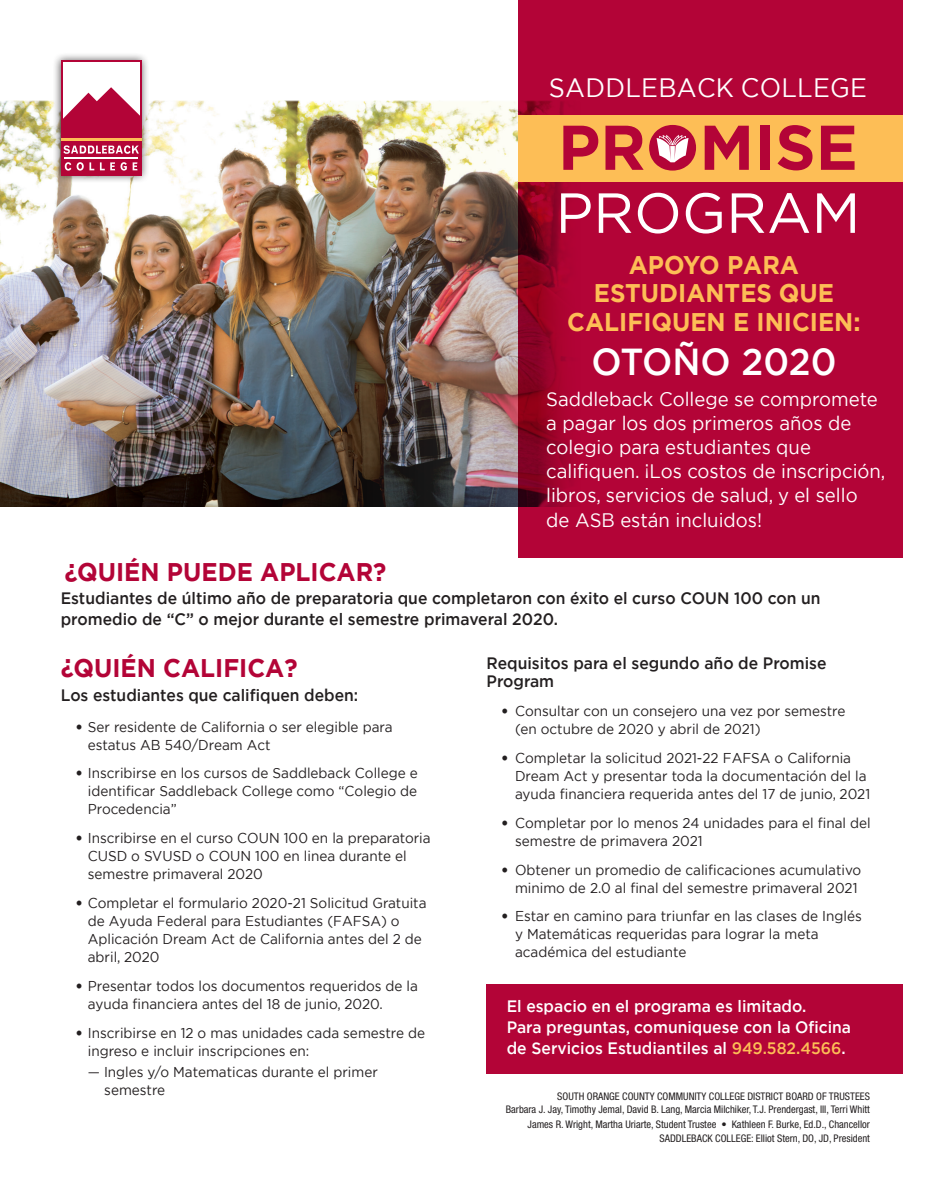
<style>
.page{position:relative;width:932px;height:1202px;background:#fff}
.page>*{position:absolute;margin:0;border:0;box-sizing:border-box;transform-origin:0 0}
.t1{font:700 63px "Gotham";color:#b30437}
.t2{font:56.4px "Gotham";color:#fff}
.t3{font:500 37.5px "Gotham";color:#fff;scale:.95 1}
.t4{font:26.55px "Gotham";letter-spacing:.01em;color:#fff;scale:.95 1}
.t5{font:700 25.5px/28.5px "Gotham";color:#fdbe56;text-align:center;scale:.95 1}
.t6{font:700 25.5px "Gotham";color:#b30437;scale:.95 1}
.t7{font:19.5px/24.3px "Gotham";color:#fff;scale:.95 1}
.t8{font:500 16.5px/18px "Gotham";color:#231f20;scale:.95 1}
.t9{font:500 16.5px/21px "Gotham";color:#fff;scale:.95 1}
.t10{font:14.25px/18px "Gotham";color:#231f20;scale:.95 1}
.t11{font:condensed 10.5px "Helvetica Neue";color:#231f20}
.s1{font-family:"Frutiger";font-weight:900}
.s2{color:#fdbe56}
</style>
<div class="page">
<img style="left:0;top:100px;width:518px;height:407px">
<div style="left:52px;top:52px;width:98px;height:131px;background:#231f20;opacity:.75"></div>
<div style="left:61px;top:60px;width:80px;height:115px;background:#b30437"></div>
<div style="left:63px;top:62px;width:76px;height:77px;background:#fff"></div>
<svg style="left:63px;top:87px;width:77px;height:51px"></svg>
<svg style="left:63px;top:145px;width:76px;height:9px"></svg>
<svg style="left:65px;top:162px;width:6px;height:9px"></svg>
<svg style="left:77px;top:162px;width:17px;height:9px"></svg>
<svg style="left:100px;top:162px;width:27px;height:9px"></svg>
<svg style="left:133px;top:162px;width:4px;height:8px"></svg>
<hr style="left:64px;top:157px;width:74px;height:1px;background:#fff">
<hr style="left:61px;top:138px;width:80px;height:3px;background:#fdbe56">
<div style="left:486px;top:984px;width:416px;height:90px;background:#b30437"></div>
<div style="left:518px;top:0;width:384px;height:558px;background:#b30437"></div>
<div style="left:518px;top:115px;width:384px;height:66px;background:#fdbe56"></div>
<svg style="left:656px;top:132px;width:33px;height:32px"></svg>
<svg style="left:656px;top:135px;width:32px;height:27px"></svg>
<p class="t4" style="left:549px;top:71px;width:336px">SADDLEBACK COLLEGE</p>
<p class="t1" style="left:558px;top:106px;width:301px">PROMISE</p>
<p class="t2" style="left:555px;top:177px;width:306px">PROGRAM</p>
<p class="t5" style="left:567px;top:250px;width:310px">APOYO PARA<br>ESTUDIANTES QUE<br>CALIFIQUEN E INICIEN:</p>
<p class="t3" style="left:591px;top:337px;width:259px">OTOÑO 2020</p>
<p class="t7" style="left:546px;top:386px;width:358px">Saddleback College se compromete a pagar los dos primeros años de colegio para estudiantes que califiquen. ¡Los costos de inscripción, libros, servicios de salud, y el sello de ASB están incluidos!</p>
<p class="t6" style="left:78px;top:590px;width:15px;rotate:-180deg">?</p>
<p class="t6" style="left:77px;top:555px;width:327px">QUIÉN PUEDE APLICAR?</p>
<p class="t8" style="left:61px;top:587px;width:801px;line-height:21px">Estudiantes de último año de preparatoria que completaron con éxito el curso COUN 100 con un promedio de “C” o mejor durante el semestre primaveral 2020.</p>
<p class="t6" style="left:61px;top:650px;width:251px">¿QUIÉN CALIFICA?</p>
<p class="t8" style="left:61px;top:686px;width:314px">Los estudiantes que califiquen deben:</p>
<p class="t10" style="left:88px;top:717px;width:322px;text-indent:-12px"><span class="s1">•</span> Ser residente de California o ser elegible para estatus AB 540/Dream Act</p>
<p class="t10" style="left:88px;top:764px;width:349px;text-align:justify;text-indent:-12px"><span class="s1">•</span> Inscribirse en los cursos de Saddleback College e identificar Saddleback College como “Colegio de Procedencia”</p>
<p class="t10" style="left:88px;top:829px;width:362px;text-indent:-12px"><span class="s1">•</span> Inscribirse en el curso COUN 100 en la preparatoria<br>CUSD o SVUSD o COUN 100 en linea durante el semestre primaveral 2020</p>
<p class="t10" style="left:88px;top:893px;width:358px;text-indent:-12px"><span class="s1">•</span> Completar el formulario 2020-21 Solicitud Gratuita de Ayuda Federal para Estudiantes (FAFSA) o Aplicación Dream Act de California antes del 2 de abril, 2020</p>
<p class="t10" style="left:88px;top:976px;width:349px;text-indent:-12px"><span class="s1">•</span> Presentar todos los documentos requeridos de la ayuda financiera antes del 18 de junio, 2020.</p>
<p class="t10" style="left:88px;top:1023px;width:356px;text-indent:-12px"><span class="s1">•</span> Inscribirse en 12 o mas unidades cada semestre de ingreso e incluir inscripciones en:</p>
<p class="t10" style="left:104px;top:1062px;width:289px;text-indent:-17px">— Ingles y/o Matematicas durante el primer semestre</p>
<p class="t8" style="left:486px;top:654px;width:359px">Requisitos para el segundo año de Promise<br>Program</p>
<p class="t10" style="left:515px;top:701px;width:349px;text-indent:-13px"><span class="s1">•</span> Consultar con un consejero una vez por semestre (en octubre de 2020 y abril de 2021)</p>
<p class="t10" style="left:515px;top:748px;width:375px;text-indent:-13px"><span class="s1">•</span> Completar la solicitud 2021-22 FAFSA o California<br>Dream Act y presentar toda la documentación del la ayuda financiera requerida antes del 17 de junio, 2021</p>
<p class="t10" style="left:515px;top:813px;width:376px;text-indent:-13px"><span class="s1">•</span> Completar por lo menos 24 unidades para el final del semestre de primavera 2021</p>
<p class="t10" style="left:501px;top:860px;width:380px;text-align:right"><span class="s1">•</span> Obtener un promedio de calificaciones acumulativo minimo de 2.0 al final del semestre primaveral 2021</p>
<p class="t10" style="left:515px;top:907px;width:366px;text-indent:-13px"><span class="s1">•</span> Estar en camino para triunfar en las clases de Inglés y Matemáticas requeridas para lograr la meta académica del estudiante</p>
<p class="t9" style="left:507px;top:995px;width:364px">El espacio en el programa es limitado.<br>Para preguntas, comuniquese con la Oficina de Servicios Estudiantiles al <span class="s2">949.582.4566</span>.</p>
<p class="t11" style="left:557px;top:1090px;width:314px">SOUTH ORANGE COUNTY COMMUNITY COLLEGE DISTRICT BOARD OF TRUSTEES</p>
<p class="t11" style="left:506px;top:1103px;width:366px">Barbara J. Jay, Timothy Jemal, David B. Lang, Marcia Milchiker, T.J. Prendergast, III, Terri Whitt</p>
<p class="t11" style="left:527px;top:1117px;width:344px">James R. Wright, Martha Uriarte, Student Trustee • Kathleen F. Burke, Ed.D., Chancellor</p>
<p class="t11" style="left:659px;top:1132px;width:212px">SADDLEBACK COLLEGE: Elliot Stern, DO, JD, President</p>
</div>
